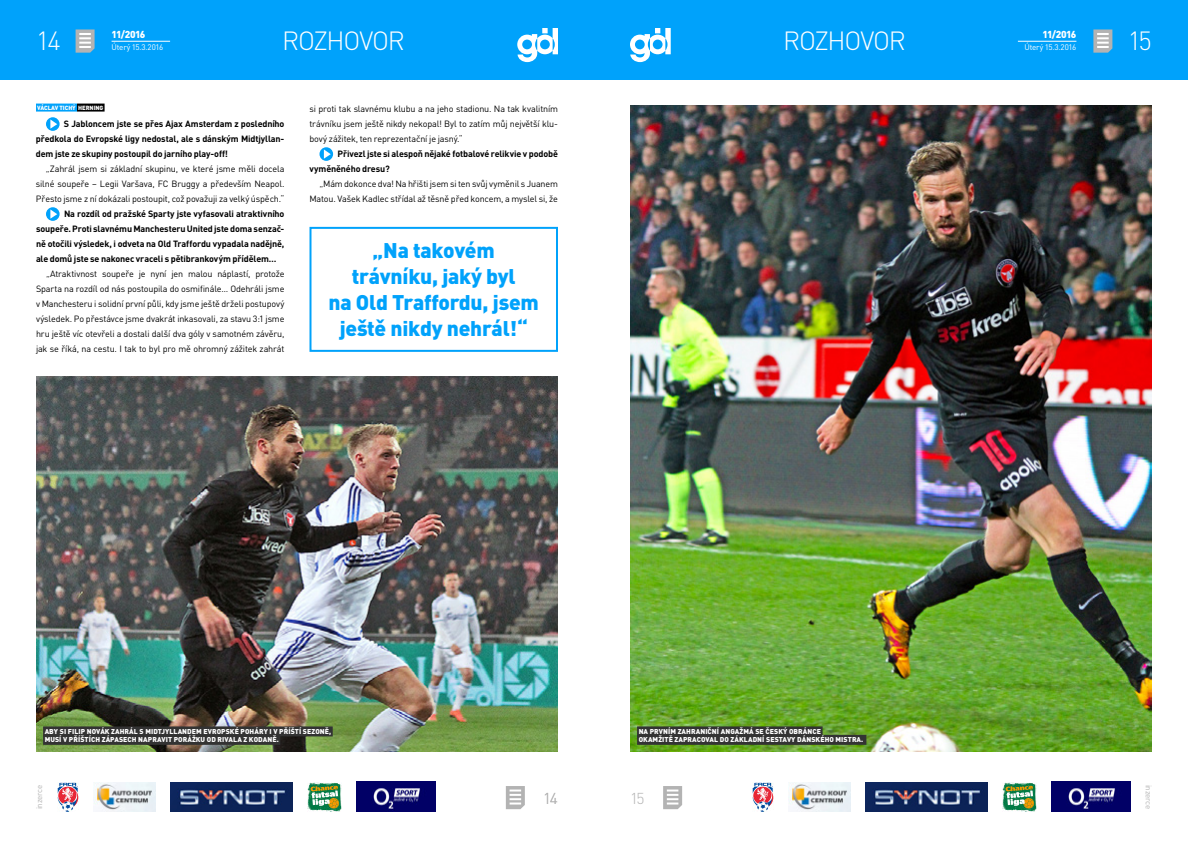
<style>
.page{position:relative;width:1188px;height:842px;background:#fff}
.page>*{position:absolute;margin:0;border:0;box-sizing:border-box;transform-origin:0 0}
.t1{font:300 26px "DIN Pro";letter-spacing:-.05em;color:#fff}
.t2{font:900 21px/26px "DIN Pro";letter-spacing:-.01em;color:#00a2fb;text-align:center}
.t3{font:300 15.6px "DIN Pro";color:#b3b3b3}
.t4{font:900 10px "DIN Pro";letter-spacing:-.065em;color:#fff}
.t5{font:9px/15px "DIN Pro";letter-spacing:-.02em;color:#000;text-align:justify}
.t6{font:700 9px/15px "DIN Pro";letter-spacing:-.015em;color:#000;text-align:justify}
.t7{font:8px "DIN Pro";letter-spacing:-.03em;color:#fff}
.t8{font:8px "DIN Pro";letter-spacing:-.025em;color:#b3b3b3}
.t9{font:900 7px/8.4px "DIN Pro";letter-spacing:.01em;color:#fff}
.t10{font:900 6px "DIN Pro";letter-spacing:-.01em;color:#fff}
</style>
<div class="page">
<div style="left:594px;top:0;width:594px;height:80px;background:#00a2fb"></div>
<div style="left:0;top:0;width:594px;height:80px;background:#00a2fb"></div>
<svg style="left:630px;top:28px;width:41px;height:34px"></svg>
<svg style="left:1093px;top:29px;width:19px;height:24px"></svg>
<svg style="left:517px;top:28px;width:41px;height:34px"></svg>
<svg style="left:76px;top:29px;width:19px;height:24px"></svg>
<svg style="left:663px;top:786px;width:19px;height:23px"></svg>
<svg style="left:506px;top:786px;width:19px;height:23px"></svg>
<img style="left:57px;top:782px;width:21px;height:30px">
<img style="left:93px;top:782px;width:62px;height:30px">
<img style="left:753px;top:782px;width:21px;height:30px">
<img style="left:307px;top:782px;width:34px;height:30px">
<img style="left:1003px;top:782px;width:34px;height:30px">
<img style="left:170px;top:782px;width:122px;height:30px">
<img style="left:789px;top:782px;width:62px;height:30px">
<img style="left:866px;top:782px;width:122px;height:30px">
<hr style="left:1018px;top:41px;width:58px;height:1px;background:#fff">
<hr style="left:112px;top:41px;width:58px;height:1px;background:#fff">
<img style="left:356px;top:782px;width:79px;height:30px">
<img style="left:1052px;top:782px;width:79px;height:30px">
<img style="left:36px;top:377px;width:522px;height:375px">
<div style="left:36px;top:104px;width:41px;height:8px;background:#00a2fb"></div>
<div style="left:77px;top:104px;width:28px;height:8px;background:#000"></div>
<svg style="left:46px;top:117px;width:14px;height:14px"></svg>
<svg style="left:50px;top:119px;width:7px;height:10px"></svg>
<svg style="left:46px;top:207px;width:14px;height:14px"></svg>
<svg style="left:50px;top:209px;width:7px;height:10px"></svg>
<svg style="left:320px;top:147px;width:13px;height:14px"></svg>
<svg style="left:324px;top:149px;width:7px;height:10px"></svg>
<div style="left:43px;top:726px;width:290px;height:10px;background:#333"></div>
<div style="left:43px;top:735px;width:237px;height:10px;background:#333"></div>
<div style="left:310px;top:227px;width:248px;height:125px;border:2px solid #00a2fb"></div>
<img style="left:630px;top:105px;width:522px;height:647px">
<div style="left:637px;top:726px;width:186px;height:10px;background:#333"></div>
<div style="left:637px;top:735px;width:229px;height:10px;background:#333"></div>
<p class="t4" style="left:112px;top:28px;width:35px">11/2016</p>
<h1 class="t1" style="left:282px;top:23px;width:124px">ROZHOVOR</h1>
<h1 class="t1" style="left:783px;top:23px;width:124px">ROZHOVOR</h1>
<p class="t4" style="left:1043px;top:28px;width:35px">11/2016</p>
<h1 class="t1" style="left:36px;top:23px;width:26px">14</h1>
<h1 class="t1" style="left:1128px;top:23px;width:26px">15</h1>
<p class="t7" style="left:112px;top:42px;width:53px">Úterý 15.3.2016</p>
<p class="t7" style="left:1025px;top:42px;width:53px">Úterý 15.3.2016</p>
<p class="t10" style="left:37px;top:104px;width:68px">VÁCLAV TICHÝ HERNING</p>
<p class="t6" style="left:36px;top:116px;width:250px;text-indent:28px">S Jabloncem jste se přes Ajax Amsterdam z posledního předkola do Evropské ligy nedostal, ale s dánským Midtjyllan&shy;dem jste ze skupiny postoupil do jarního play-off!</p>
<p class="t5" style="left:36px;top:161px;width:250px;text-indent:10px">„Zahrál jsem si základní skupinu, ve které jsme měli docela silné soupeře – Legii Varšava, FC Bruggy a především Neapol.<br>Přesto jsme z ní dokázali postoupit, což považuji za velký úspěch.“</p>
<p class="t6" style="left:36px;top:206px;width:250px;text-indent:28px">Na rozdíl od pražské Sparty jste vyfasovali atraktivního soupeře. Proti slavnému Manchesteru United jste doma senzač&shy;ně otočili výsledek, i odveta na Old Traffordu vypadala nadějně, ale domů jste se nakonec vraceli s pětibrankovým přídělem…</p>
<p class="t5" style="left:36px;top:266px;width:250px;text-indent:10px">„Atraktivnost soupeře je nyní jen malou náplastí, protože Sparta na rozdíl od nás postoupila do osmifinále… Odehráli jsme v Manchesteru i solidní první půli, kdy jsme ještě drželi postupový výsledek. Po přestávce jsme dvakrát inkasovali, za stavu 3:1 jsme hru ještě víc otevřeli a dostali další dva góly v samotném závěru, jak se říká, na cestu. I tak to byl pro mě ohromný zážitek zahrát</p>
<p class="t5" style="left:310px;top:101px;width:250px">si proti tak slavnému klubu a na jeho stadionu. Na tak kvalitním trávníku jsem ještě nikdy nekopal! Byl to zatím můj největší klu&shy;bový zážitek, ten reprezentační je jasný.“</p>
<p class="t6" style="left:310px;top:146px;width:250px;text-indent:28px">Přivezl jste si alespoň nějaké fotbalové relikvie v podobě vyměněného dresu?</p>
<p class="t5" style="left:309px;top:176px;width:250px;text-align:right">„Mám dokonce dva! Na hřišti jsem si ten svůj vyměnil s Juanem<br>Matou. Vašek Kadlec střídal až těsně před koncem, a myslel si, že</p>
<h2 class="t2" style="left:329px;top:236px;width:212px">„Na takovém trávníku, jaký byl<br>na Old Traffordu, jsem ještě nikdy nehrál!“</h2>
<p class="t9" style="left:45px;top:727px;width:288px">ABY SI FILIP NOVÁK ZAHRÁL S MIDTJYLLANDEM EVROPSKÉ POHÁRY I V PŘÍŠTÍ SEZONĚ,<br>MUSÍ V PŘÍŠTÍCH ZÁPASECH NAPRAVIT PORÁŽKU OD RIVALA Z KODANĚ.</p>
<p class="t9" style="left:639px;top:727px;width:226px">NA PRVNÍM ZAHRANIČNÍ ANGAŽMÁ SE ČESKÝ OBRÁNCE<br>OKAMŽITĚ ZAPRACOVAL DO ZÁKLADNÍ SESTAVY DÁNSKÉHO MISTRA.</p>
<p class="t8" style="left:34px;top:809px;width:26px;rotate:-90deg">inzerce</p>
<p class="t8" style="left:1154px;top:785px;width:26px;rotate:90deg">inzerce</p>
<h3 class="t3" style="left:543px;top:787px;width:16px">14</h3>
<h3 class="t3" style="left:630px;top:787px;width:16px">15</h3>
</div>
